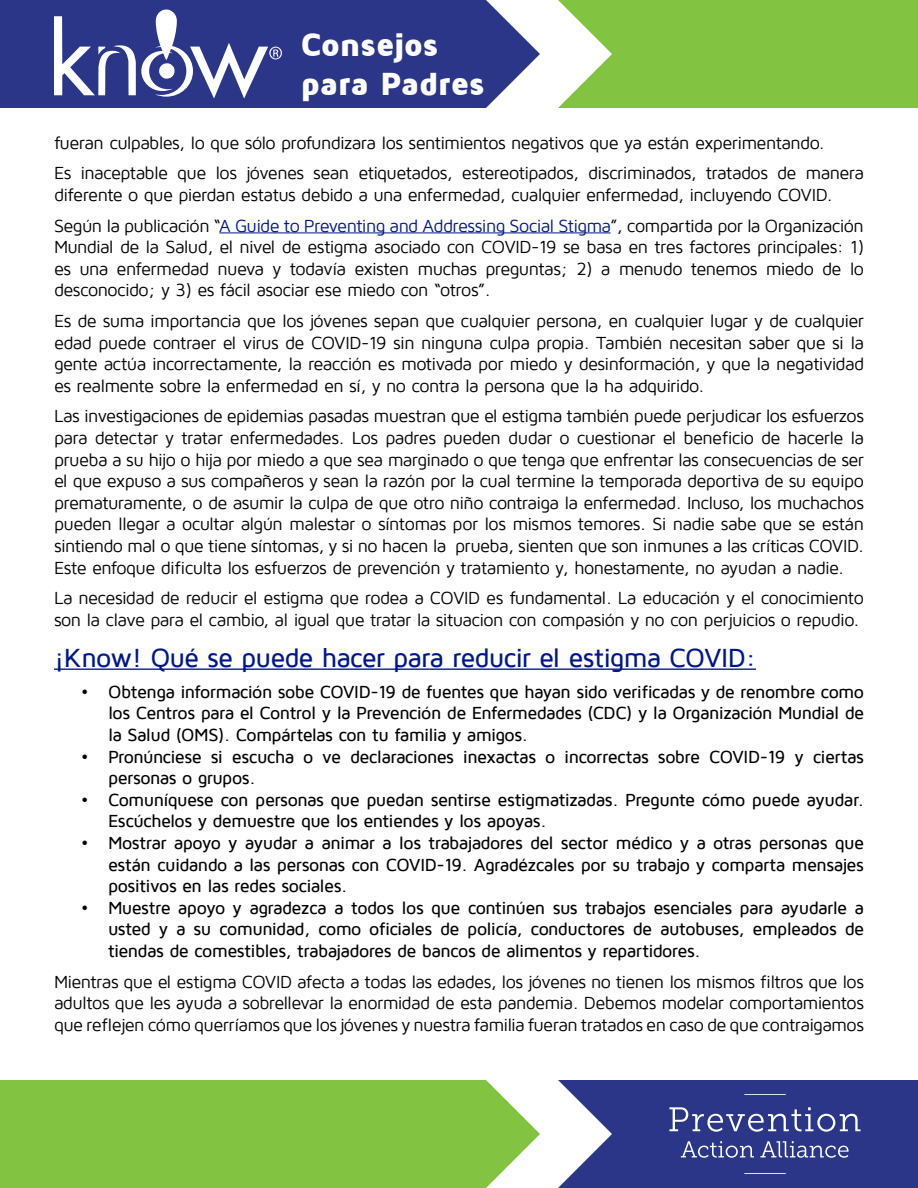
<style>
.page{position:relative;width:918px;height:1188px;background:#fff}
.page>*{position:absolute;margin:0;border:0;box-sizing:border-box;transform-origin:0 0}
.t1{font:900 33px/39.6px "Maven Pro";letter-spacing:-.015em;color:#fff}
.t2{font:500 27px "Maven Pro";letter-spacing:-.035em;color:#001789}
.t3{font:18px/21.6px "Maven Pro";letter-spacing:-.035em;color:#000;text-align:justify}
.t4{font:500 18px/21.6px "Maven Pro";letter-spacing:-.035em;color:#000;text-align:justify}
.s1{color:#001789}
</style>
<div class="page">
<div style="left:0;top:1080px;width:540px;height:108px;background:#82c341"></div>
<svg style="left:0;top:0;width:540px;height:108px;background:#3b4490"></svg>
<svg style="left:558px;top:0;width:360px;height:108px;background:#8cc851"></svg>
<svg style="left:558px;top:1080px;width:360px;height:108px;background:#444c95"></svg>
<hr style="left:744px;top:1094px;width:42px;height:1px;background:#fff">
<hr style="left:744px;top:1173px;width:42px;height:1px;background:#fff">
<svg style="left:54px;top:10px;width:228px;height:88px"></svg>
<hr style="left:219px;top:232px;width:392px;height:1px;background:#001789">
<hr style="left:54px;top:669px;width:702px;height:1px;background:#001789">
<h1 class="t1" style="left:300px;top:25px;width:186px">Consejos para Padres</h1>
<p class="t3" style="left:54px;top:128px;width:812px;line-height:30.6px">fueran culpables, lo que sólo profundizara los sentimientos negativos que ya están experimentando.<br>Es inaceptable que los jóvenes sean etiquetados, estereotipados, discriminados, tratados de manera</p>
<p class="t3" style="left:54px;top:180px;width:812px;line-height:30.6px">diferente o que pierdan estatus debido a una enfermedad, cualquier enfermedad, incluyendo COVID.<br>Según la publicación “<span class="s1">A Guide to Preventing and Addressing Social Stigma</span>”, compartida por la Organización</p>
<p class="t3" style="left:54px;top:237px;width:812px">Mundial de la Salud, el nivel de estigma asociado con COVID-19 se basa en tres factores principales: 1) es una enfermedad nueva y todavía existen muchas preguntas; 2) a menudo tenemos miedo de lo desconocido; y 3) es fácil asociar ese miedo con “otros”.</p>
<p class="t3" style="left:54px;top:310px;width:812px">Es de suma importancia que los jóvenes sepan que cualquier persona, en cualquier lugar y de cualquier edad puede contraer el virus de COVID-19 sin ninguna culpa propia. También necesitan saber que si la gente actúa incorrectamente, la reacción es motivada por miedo y desinformación, y que la negatividad es realmente sobre la enfermedad en sí, y no contra la persona que la ha adquirido.</p>
<p class="t3" style="left:54px;top:406px;width:812px">Las investigaciones de epidemias pasadas muestran que el estigma también puede perjudicar los esfuerzos para detectar y tratar enfermedades. Los padres pueden dudar o cuestionar el beneficio de hacerle la prueba a su hijo o hija por miedo a que sea marginado o que tenga que enfrentar las consecuencias de ser el que expuso a sus compañeros y sean la razón por la cual termine la temporada deportiva de su equipo prematuramente, o de asumir la culpa de que otro niño contraiga la enfermedad. Incluso, los muchachos pueden llegar a ocultar algún malestar o síntomas por los mismos temores. Si nadie sabe que se están sintiendo mal o que tiene síntomas, y si no hacen la prueba, sienten que son inmunes a las críticas COVID.<br>Este enfoque dificulta los esfuerzos de prevención y tratamiento y, honestamente, no ayudan a nadie.</p>
<p class="t3" style="left:54px;top:588px;width:812px">La necesidad de reducir el estigma que rodea a COVID es fundamental. La educación y el conocimiento son la clave para el cambio, al igual que tratar la situacion con compasión y no con perjuicios o repudio.</p>
<h2 class="t2" style="left:54px;top:644px;width:704px">¡Know! Qué se puede hacer para reducir el estigma COVID:</h2>
<p class="t4" style="left:108px;top:681px;width:758px;text-indent:-27px">• Obtenga información sobe COVID-19 de fuentes que hayan sido verificadas y de renombre como los Centros para el Control y la Prevención de Enfermedades (CDC) y la Organización Mundial de la Salud (OMS). Compártelas con tu familia y amigos.</p>
<p class="t4" style="left:108px;top:746px;width:758px;text-indent:-27px">• Pronúnciese si escucha o ve declaraciones inexactas o incorrectas sobre COVID-19 y ciertas personas o grupos.</p>
<p class="t4" style="left:108px;top:789px;width:758px;text-indent:-27px">• Comuníquese con personas que puedan sentirse estigmatizadas. Pregunte cómo puede ayudar.<br>Escúchelos y demuestre que los entiendes y los apoyas.</p>
<p class="t4" style="left:108px;top:832px;width:757px;text-indent:-27px">• Mostrar apoyo y ayudar a animar a los trabajadores del sector médico y a otras personas que están cuidando a las personas con COVID-19. Agradézcales por su trabajo y comparta mensajes positivos en las redes sociales.</p>
<p class="t4" style="left:108px;top:897px;width:758px;text-indent:-27px">• Muestre apoyo y agradezca a todos los que continúen sus trabajos esenciales para ayudarle a usted y a su comunidad, como oficiales de policía, conductores de autobuses, empleados de tiendas de comestibles, trabajadores de bancos de alimentos y repartidores.</p>
<p class="t3" style="left:54px;top:971px;width:812px">Mientras que el estigma COVID afecta a todas las edades, los jóvenes no tienen los mismos filtros que los adultos que les ayuda a sobrellevar la enormidad de esta pandemia. Debemos modelar comportamientos que reflejen cómo querríamos que los jóvenes y nuestra familia fueran tratados en caso de que contraigamos</p>
</div>
